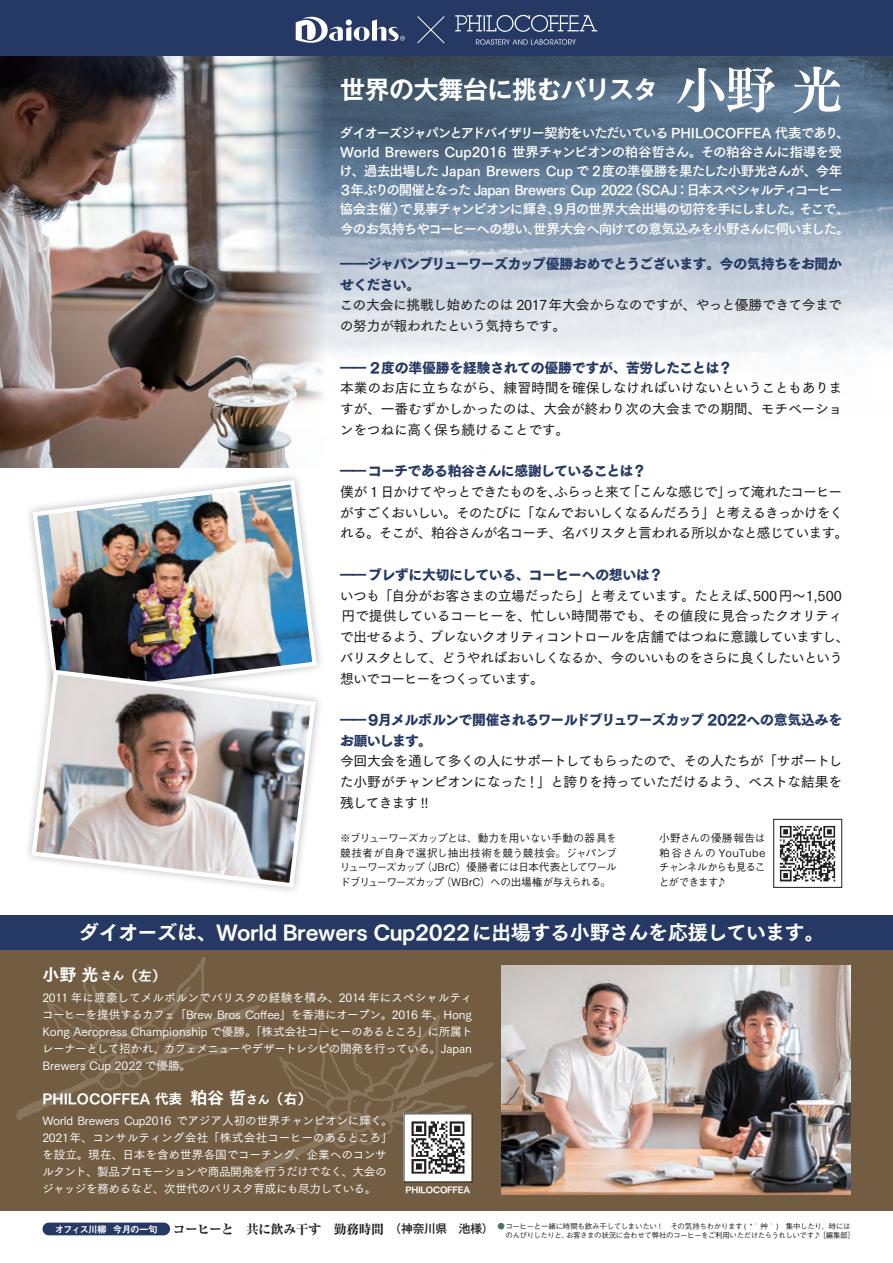
<style>
.page{position:relative;width:893px;height:1263px;background:#fff}
.page>*{position:absolute;margin:0;border:0;box-sizing:border-box;transform-origin:0 0}
.t1{font:51px "Tsuku Min Pro B";color:#fff}
.t2{font:700 25.05px "Gothic MB101 Pro De";letter-spacing:-.02em;color:#fff}
.t3{font:20.25px "Tsuku Go Pro E";letter-spacing:-.02em;color:#fff}
.t4{font:16.95px "Tsuku Go Pro E";color:#fff}
.t5{font:13.8px/20.7px "Tsuku Go Pro D";letter-spacing:-.05em;color:#231f20}
.t6{font:13.8px/20.7px "Tsuku Go Pro H";letter-spacing:-.035em;color:#253964}
.t7{font:13.8px/20.7px "Tsuku Go Pro D";letter-spacing:-.07em;color:#231f20}
.t8{font:13.8px "Tsuku Go Pro D";letter-spacing:-.02em;color:#231f20}
.t9{font:13.8px "Tsuku Go Pro H";letter-spacing:-.015em;color:#253964}
.t10{font:13.8px "Tsuku Go Pro E";color:#fff}
.t11{font:13.8px "Tsuku Go Pro D";letter-spacing:-.075em;color:#231f20}
.t12{font:13.5px/19.2px "Tsuku Go Pro B";letter-spacing:-.06em;color:#fff}
.t13{font:13.5px "Tsuku Go Pro B";letter-spacing:-.025em;color:#fff}
.t14{font:13.5px "Tsuku Go Pro B";letter-spacing:-.085em;color:#fff}
.t15{font:13.5px "Tsuku Go Pro B";letter-spacing:-.035em;color:#fff}
.t16{font:13.5px "Tsuku Go Pro B";letter-spacing:-.13em;color:#fff}
.t17{font:800 12.75px "Ryumin Pro";letter-spacing:-.025em;color:#231f20}
.t18{font:11.85px "Tsuku Go Pro E";color:#fff}
.t19{font:11.7px/17px "Tsuku Go Pro M";letter-spacing:-.03em;color:#fff;text-align:justify}
.t20{font:11.7px "Tsuku Go Pro M";letter-spacing:-.05em;color:#fff}
.t21{font:500 10.65px/14.9px "Gothic BBB Pro";letter-spacing:-.02em;color:#231f20;text-align:right}
.t22{font:500 10.65px "Gothic BBB Pro";letter-spacing:-.045em;color:#231f20}
.t23{font:500 10.65px "Gothic BBB Pro";letter-spacing:.095em;color:#231f20}
.t24{font:500 10.65px "Gothic BBB Pro";letter-spacing:-.115em;color:#231f20}
.t25{font:500 10.65px "Gothic BBB Pro";letter-spacing:-.095em;color:#231f20}
.t26{font:500 10.65px "Gothic BBB Pro";letter-spacing:.04em;color:#231f20}
.t27{font:500 10.65px "Gothic BBB Pro";letter-spacing:-.125em;color:#231f20}
.t28{font:9.6px "Midashi Go Pro MB31";letter-spacing:-.075em;color:#fff}
.t29{font:8.55px "Tsuku Go Pro E";letter-spacing:-.02em;color:#fff}
.t30{font:500 7.5px "Gothic BBB Pro";letter-spacing:-.045em;color:#231f20}
.s1{font-size:16.95px}
.s2{font-family:"Gothic MB101 Pro";font-weight:500;font-size:11.7px}
</style>
<div class="page">
<div style="left:0;top:949px;width:893px;height:262px;background:#725d42"></div>
<svg style="left:16px;top:957px;width:478px;height:221px"></svg>
<img style="left:323px;top:55px;width:570px;height:339px">
<div style="left:43px;top:1222px;width:127px;height:13px;background:#253964;border-radius:6px"></div>
<div style="left:0;top:915px;width:893px;height:34px;background:#253964"></div>
<img style="left:502px;top:966px;width:348px;height:228px">
<img style="left:0;top:55px;width:323px;height:413px">
<img style="left:406px;top:1115px;width:64px;height:65px">
<img style="left:30px;top:477px;width:289px;height:185px">
<div style="left:23px;top:662px;width:301px;height:233px;background:#231f20;opacity:.3"></div>
<img style="left:29px;top:667px;width:289px;height:223px">
<img style="left:779px;top:825px;width:57px;height:57px">
<div style="left:773px;top:819px;width:69px;height:68px;border:1px solid #231f20"></div>
<div style="left:0;top:0;width:893px;height:55px;background:#253964"></div>
<svg style="left:296px;top:17px;width:109px;height:26px"></svg>
<svg style="left:455px;top:15px;width:142px;height:17px"></svg>
<svg style="left:476px;top:39px;width:100px;height:6px"></svg>
<svg style="left:417px;top:16px;width:28px;height:28px"></svg>
<h2 class="t2" style="left:340px;top:69px;width:319px">世界の大舞台に挑むバリスタ</h2>
<h1 class="t1" style="left:675px;top:50px;width:169px">小野光</h1>
<p class="t14" style="left:339px;top:121px;width:512px">ダイオーズジャパンとアドバイザリー契約をいただいている PHILOCOFFEA 代表であり、</p>
<p class="t13" style="left:340px;top:140px;width:503px">World Brewers Cup2016 世界チャンピオンの粕谷哲さん。その粕谷さんに指導を受</p>
<p class="t15" style="left:339px;top:159px;width:505px">け、過去出場した Japan Brewers Cup で 2 度の準優勝を果たした小野光さんが、今年</p>
<p class="t16" style="left:686px;top:179px;width:158px">日本スペシャルティコーヒー</p>
<p class="t12" style="left:629px;top:179px;width:62px">（SCAJ：</p>
<p class="t12" style="left:339px;top:179px;width:296px">３年ぶりの開催となった Japan Brewers Cup 2022</p>
<p class="t12" style="left:340px;top:198px;width:511px">協会主催）<br>今のお気持ちやコーヒーへの想い世界大会へ向けての意気込みを小野さんに伺いました。</p>
<p class="t12" style="left:527px;top:217px;width:15px">、</p>
<p class="t12" style="left:399px;top:198px;width:405px">で見事チャンピオンに輝き９、月の世界大会出場の切符を手にしました。</p>
<p class="t12" style="left:799px;top:198px;width:52px">そこで、</p>
<p class="t6" style="left:340px;top:254px;width:503px">――ジャパンブリューワーズカップ優勝おめでとうございます。今の気持ちをお聞かせください。</p>
<p class="t5" style="left:340px;top:293px;width:504px">この大会に挑戦し始めたのは 2017 年大会からなのですが、やっと優勝できて今までの努力が報われたという気持ちです。</p>
<p class="t9" style="left:340px;top:360px;width:394px">――２度の準優勝を経験されての優勝ですが、苦労したことは?</p>
<p class="t5" style="left:340px;top:376px;width:504px;text-align:justify">本業のお店に立ちながら、練習時間を確保しなければいけないということもありますが、一番むずかしかったのは、大会が終わり次の大会までの期間、モチベーションをつねに高く保ち続けることです。</p>
<p class="t6" style="left:340px;top:461px;width:308px">―― コーチである粕谷さんに感謝していることは?</p>
<p class="t11" style="left:725px;top:480px;width:119px">って淹れたコーヒー</p>
<p class="t5" style="left:626px;top:480px;width:107px">「こんな感じで」</p>
<p class="t5" style="left:340px;top:480px;width:294px">僕が 1 日かけてやっとできたものをふらっと来て</p>
<p class="t5" style="left:340px;top:480px;width:510px;text-indent:208px">、<br>がすごくおいしい。そのたびに「なんでおいしくなるんだろう」と考えるきっかけをくれる。そこが、粕谷さんが名コーチ、名バリスタと言われる所以かなと感じています。</p>
<p class="t6" style="left:340px;top:565px;width:324px">――ブレずに大切にしている、コーヒーへの想いは?</p>
<p class="t5" style="left:753px;top:583px;width:90px">500円~1,500</p>
<p class="t5" style="left:340px;top:583px;width:422px">いつも「自分がお客さまの立場だったら」と考えています。たとえば、</p>
<p class="t8" style="left:342px;top:605px;width:502px">円で提供しているコーヒーを、忙しい時間帯でも、その値段に見合ったクオリティ</p>
<p class="t5" style="left:429px;top:625px;width:421px">ブレないクオリティコントロールを店舗ではつねに意識していますし、</p>
<p class="t7" style="left:340px;top:625px;width:505px">で出せるよう、<br>バリスタとして、どうやればおいしくなるか、今のいいものをさらに良くしたいという想いでコーヒーをつくっています。</p>
<p class="t6" style="left:340px;top:710px;width:504px">―― 9月メルボルンで開催されるワールドブリュワーズカップ 2022への意気込みをお願いします。</p>
<p class="t5" style="left:340px;top:749px;width:504px;text-align:justify">今回大会を通して多くの人にサポートしてもらったので、その人たちが「サポートした小野がチャンピオンになった！」と誇りを持っていただけるよう、ベストな結果を残してきます !!</p>
<p class="t21" style="left:340px;top:829px;width:278px">※ブリューワーズカップとは、動力を用いない手動の器具を競技者が自身で選択し抽出技術を競う競技会。ジャパンブ（JBrC）優勝者には日本代表としてワール</p>
<p class="t27" style="left:340px;top:859px;width:86px">リューワーズカップ</p>
<p class="t24" style="left:340px;top:874px;width:106px">ドブリューワーズカップ</p>
<p class="t22" style="left:441px;top:874px;width:172px">（WBrC）への出場権が与えられる。</p>
<p class="t26" style="left:659px;top:829px;width:108px">小野さんの優勝報告は</p>
<p class="t23" style="left:659px;top:844px;width:108px">粕谷さんのYouTube</p>
<p class="t25" style="left:659px;top:859px;width:108px">チャンネルからも見るこ</p>
<p class="t22" style="left:716px;top:874px;width:12px">♪</p>
<p class="t22" style="left:659px;top:874px;width:61px">とができます</p>
<h3 class="t3" style="left:79px;top:914px;width:747px">ダイオーズは、World Brewers Cup2022に出場する小野さんを応援しています。</h3>
<p class="t18" style="left:82px;top:965px;width:44px"><span class="s1">光</span>さん</p>
<p class="t4" style="left:43px;top:959px;width:36px">小野</p>
<p class="t19" style="left:42px;top:987px;width:432px">2011 年に渡豪してメルボルンでバリスタの経験を積み、2014 年にスペシャルティコーヒーを提供するカフェ「Brew Bros Coffee」を香港にオープン。2016 年、Hong Kong Aeropress Championship で優勝。「株式会社コーヒーのあるところ」に所属トレーナーとして招かれ、カフェメニューやデザートレシピの開発を行っている。Japan Brewers Cup 2022 で優勝。</p>
<p class="t10" style="left:270px;top:1086px;width:43px">（右(</p>
<p class="t10" style="left:124px;top:963px;width:43px">（左(</p>
<p class="t18" style="left:229px;top:1088px;width:42px"><span class="s1">哲</span>さん</p>
<p class="t4" style="left:191px;top:1082px;width:35px">粕谷</p>
<p class="t10" style="left:43px;top:1086px;width:141px">PHILOCOFFEA 代表</p>
<p class="t19" style="left:42px;top:1111px;width:352px;text-align:left">World Brewers Cup2016 でアジア人初の世界チャンピオンに輝く。2021年、コンサルティング会社「株式会社コーヒーのあるところ「を設立。現在、日本を含め世界各国でコーチング、企業へのコンサルタント、製品プロモーションや商品開発を行うだけでなく、大会の</p>
<p class="t20" style="left:42px;top:1179px;width:336px">ジャッジを務めるなど、次世代のバリスタ育成にも尽力している。</p>
<p class="t29" style="left:406px;top:1182px;width:66px">PHILOCOFFEA</p>
<p class="t28" style="left:113px;top:1221px;width:47px">今月の一句</p>
<p class="t28" style="left:55px;top:1221px;width:54px">オフィス川柳</p>
<p class="t30" style="left:505px;top:1220px;width:347px">コーヒーと一緒に時間も飲み干してしまいたい！　その気持ちわかります ( *´ 艸｀ )　集中したり、時には</p>
<p class="t17" style="left:173px;top:1219px;width:333px">コーヒーと　共に飲み干す　勤務時間<span class="s2">（神奈川県　池様）</span> <sup>●</sup></p>
<p class="t30" style="left:566px;top:1229px;width:290px">お客さまの状況に合わせて弊社のコーヒーをご利用いただけたらうれしいです♪ ［編集部[</p>
<p class="t30" style="left:506px;top:1229px;width:65px">のんびりしたりと、</p>
</div>
